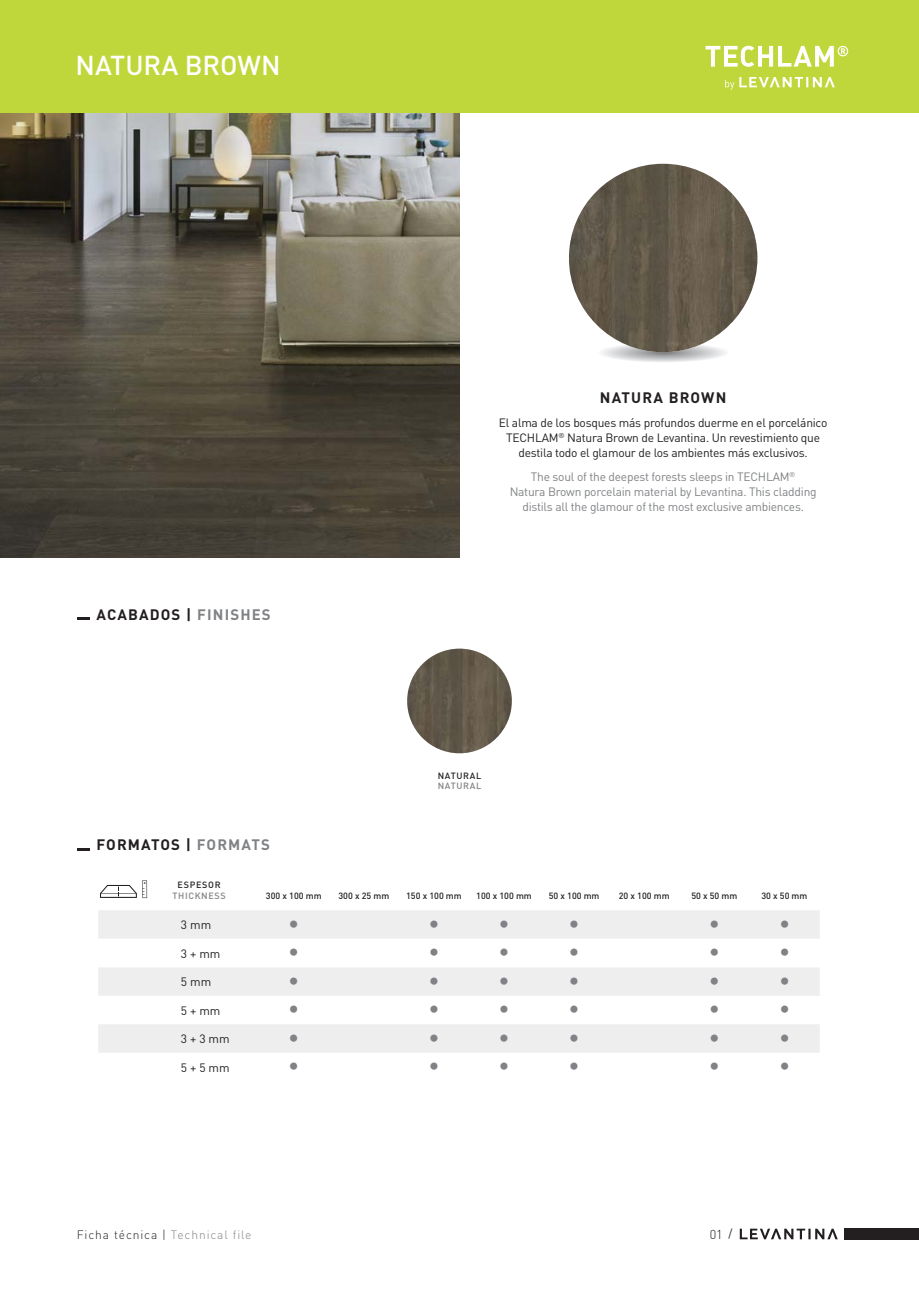
<style>
.page{position:relative;width:919px;height:1289px;background:#fff}
.page>*{position:absolute;margin:0;border:0;box-sizing:border-box;transform-origin:0 0}
.t1{font:27px "Minion Pro";color:#808285}
.t2{font:500 27px "DIN";color:#fff}
.t3{font:700 15px "DIN";letter-spacing:.075em;color:#231f20}
.t4{font:300 12.75px "DIN";color:#231f20}
.t5{font:12px/15.1px "DIN";letter-spacing:-.02em;color:#231f20;text-align:center}
.t6{font:12px/15.1px "DIN";letter-spacing:-.02em;color:#808285;text-align:center}
.t7{font:300 12px "DIN";letter-spacing:.075em;color:#231f20}
.t8{font:500 9px "DIN";color:#231f20}
.t9{font:500 9px "DIN";letter-spacing:.075em;color:#808285}
.t10{font:500 9px "DIN";letter-spacing:.075em;color:#231f20}
.s1{color:#808285}
.s2{font-family:"Minion Pro";font-weight:400;font-size:14.25px}
</style>
<div class="page">
<img style="left:0;top:112px;width:459px;height:445px">
<div style="left:0;top:0;width:918px;height:112px;background:#c0d73b"></div>
<svg style="left:602px;top:342px;width:124px;height:20px"></svg>
<img style="left:569px;top:164px;width:188px;height:188px;border-radius:94px">
<svg style="left:77px;top:617px;width:13px;height:2px"></svg>
<svg style="left:77px;top:848px;width:13px;height:2px"></svg>
<img style="left:407px;top:648px;width:105px;height:105px;border-radius:52px">
<svg style="left:100px;top:880px;width:47px;height:18px"></svg>
<svg style="left:98px;top:910px;width:721px;height:142px;fill:#eeeeef"></svg>
<svg style="left:98px;top:938px;width:721px;height:29px"></svg>
<svg style="left:177px;top:917px;width:36px;height:15px"></svg>
<svg style="left:179px;top:974px;width:34px;height:16px"></svg>
<svg style="left:177px;top:1031px;width:55px;height:15px"></svg>
<div style="left:844px;top:1227px;width:74px;height:12px;background:#231f20"></div>
<svg style="left:739px;top:1228px;width:98px;height:11px"></svg>
<svg style="left:705px;top:46px;width:143px;height:21px"></svg>
<svg style="left:725px;top:77px;width:109px;height:13px"></svg>
<h1 class="t2" style="left:75px;top:47px;width:206px">NATURA BROWN</h1>
<p class="t3" style="left:97px;top:604px;width:176px">ACABADOS | <span class="s1">FINISHES</span></p>
<p class="t3" style="left:600px;top:387px;width:128px">NATURA BROWN</p>
<p class="t5" style="left:499px;top:415px;width:330px">El alma de los bosques más profundos duerme en el porcelánico<br>TECHLAM<sup>®</sup> Natura Brown de Levantina. Un revestimiento que destila todo el glamour de los ambientes más exclusivos.</p>
<p class="t6" style="left:509px;top:469px;width:308px">The soul of the deepest forests sleeps in TECHLAM<sup>®<br></sup>Natura Brown porcelain material by Levantina. This cladding distils all the glamour of the most exclusive ambiences.</p>
<p class="t10" style="left:437px;top:769px;width:45px">NATURAL</p>
<p class="t9" style="left:437px;top:780px;width:45px">NATURAL</p>
<p class="t3" style="left:97px;top:834px;width:175px">FORMATOS | <span class="s1">FORMATS</span></p>
<p class="t10" style="left:178px;top:878px;width:44px">ESPESOR</p>
<p class="t9" style="left:172px;top:889px;width:55px">THICKNESS</p>
<p class="t8" style="left:406px;top:889px;width:57px">150 x 100 mm</p>
<p class="t8" style="left:476px;top:889px;width:57px">100 x 100 mm</p>
<p class="t8" style="left:548px;top:889px;width:52px">50 x 100 mm</p>
<p class="t8" style="left:618px;top:889px;width:52px">20 x 100 mm</p>
<p class="t8" style="left:691px;top:889px;width:47px">50 x 50 mm</p>
<p class="t8" style="left:761px;top:889px;width:47px">30 x 50 mm</p>
<p class="t8" style="left:266px;top:889px;width:57px">300 x 100 mm</p>
<p class="t8" style="left:338px;top:889px;width:52px">300 x 25 mm</p>
<p class="t5" style="left:181px;top:917px;width:32px">3 mm</p>
<h1 class="t1" style="left:288px;top:903px;width:12px">•</h1>
<h1 class="t1" style="left:428px;top:903px;width:82px">• •</h1>
<h1 class="t1" style="left:569px;top:903px;width:12px">•</h1>
<h1 class="t1" style="left:709px;top:903px;width:82px">• •</h1>
<p class="t5" style="left:181px;top:945px;width:41px">3 + mm</p>
<h1 class="t1" style="left:288px;top:931px;width:12px">•</h1>
<h1 class="t1" style="left:428px;top:931px;width:82px">• •</h1>
<h1 class="t1" style="left:569px;top:931px;width:12px">•</h1>
<h1 class="t1" style="left:709px;top:931px;width:82px">• •</h1>
<p class="t5" style="left:181px;top:974px;width:32px">5 mm</p>
<h1 class="t1" style="left:288px;top:960px;width:12px">•</h1>
<h1 class="t1" style="left:428px;top:960px;width:82px">• •</h1>
<h1 class="t1" style="left:569px;top:960px;width:12px">•</h1>
<h1 class="t1" style="left:709px;top:960px;width:82px">• •</h1>
<p class="t5" style="left:181px;top:1002px;width:41px">5 + mm</p>
<h1 class="t1" style="left:288px;top:988px;width:12px">•</h1>
<h1 class="t1" style="left:428px;top:988px;width:82px">• •</h1>
<h1 class="t1" style="left:569px;top:988px;width:12px">•</h1>
<h1 class="t1" style="left:709px;top:988px;width:82px">• •</h1>
<p class="t5" style="left:181px;top:1031px;width:50px">3 + 3 mm</p>
<h1 class="t1" style="left:288px;top:1017px;width:12px">•</h1>
<h1 class="t1" style="left:428px;top:1017px;width:82px">• •</h1>
<h1 class="t1" style="left:569px;top:1017px;width:12px">•</h1>
<h1 class="t1" style="left:709px;top:1017px;width:82px">• •</h1>
<p class="t5" style="left:181px;top:1059px;width:50px">5 + 5 mm</p>
<h1 class="t1" style="left:288px;top:1045px;width:12px">•</h1>
<h1 class="t1" style="left:428px;top:1045px;width:82px">• •</h1>
<h1 class="t1" style="left:569px;top:1045px;width:12px">•</h1>
<h1 class="t1" style="left:709px;top:1045px;width:82px">• •</h1>
<p class="t7" style="left:77px;top:1226px;width:176px">Ficha técnica | <span class="s1">Technical file</span></p>
<p class="t4" style="left:709px;top:1226px;width:25px">01 <span class="s2">/</span></p>
</div>
